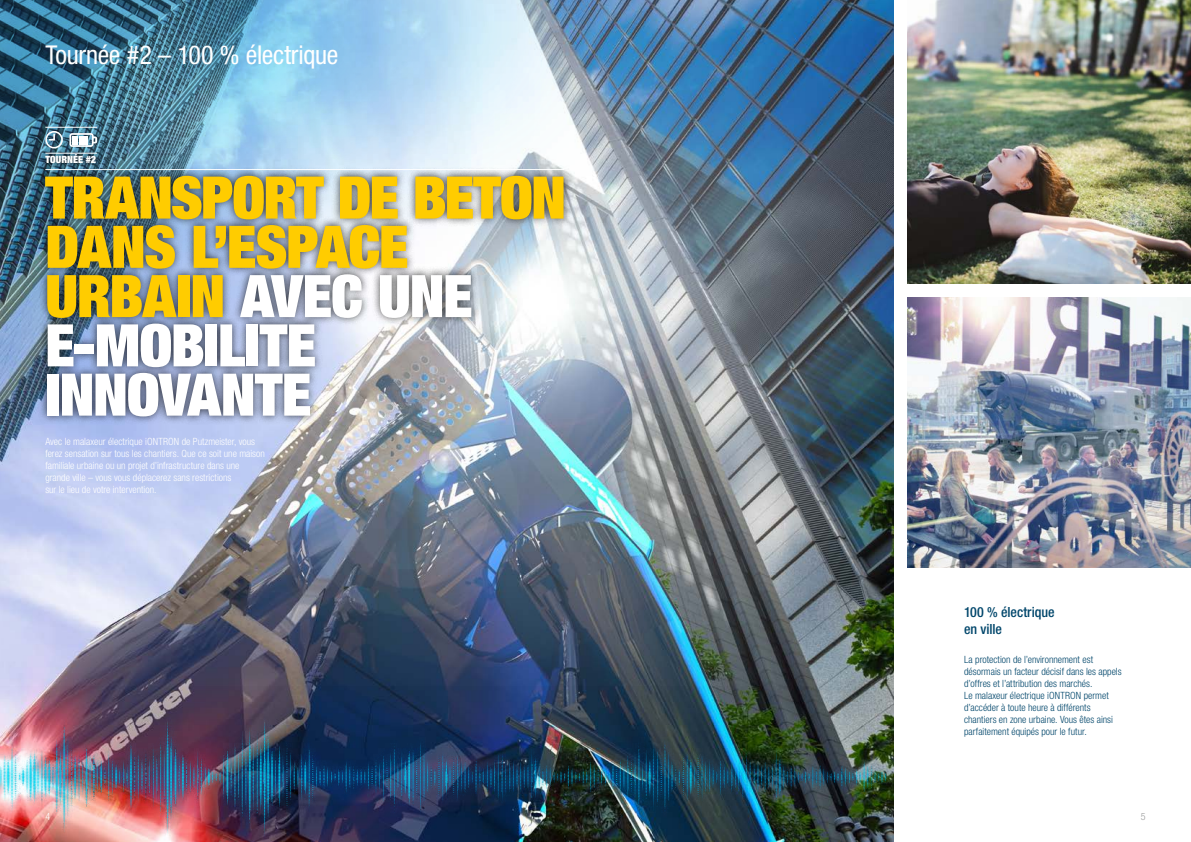
<style>
.page{position:relative;width:1191px;height:842px;background:#fff}
.page>*{position:absolute;margin:0;border:0;box-sizing:border-box;transform-origin:0 0}
.t1{font:900 condensed 58.8px/49.3px "Helvetica Neue LT Pro";letter-spacing:-.015em;color:#fc0}
.t2{font:condensed 26px "Helvetica Neue LT Pro";letter-spacing:-.015em;color:#fff}
.t3{font:500 condensed 14px/17.5px "Helvetica Neue LT Pro";letter-spacing:-.005em;color:#00466b}
.t4{font:300 condensed 10px/12px "Helvetica Neue LT Pro";color:#00466b}
.t5{font:300 condensed 10px/12px "Helvetica Neue LT Pro";color:#fff}
.t6{font:900 condensed 10px "Helvetica Neue LT Pro";color:#fff}
.t7{font:300 condensed 10px "Helvetica Neue LT Pro";color:#9c9d9d}
.s1{color:#fff}
</style>
<div class="page">
<img style="left:595px;top:0;width:298px;height:687px">
<img style="left:907px;top:0;width:284px;height:283px">
<img style="left:907px;top:298px;width:284px;height:269px">
<img style="left:0;top:0;width:595px;height:687px">
<img style="left:0;top:687px;width:893px;height:155px">
<div style="left:0;top:714px;width:892px;height:125px;background:#009ee3;opacity:.75"></div>
<div style="left:36px;top:167px;width:536px;height:258px;background:#000;opacity:.75"></div>
<div style="left:39px;top:148px;width:63px;height:21px;background:#000;opacity:.75"></div>
<hr style="left:45px;top:153px;width:52px;height:1px;background:#fff">
<hr style="left:45px;top:169px;width:519px;height:1px;background:#fff">
<hr style="left:45px;top:127px;width:52px;height:1px;background:#fff">
<svg style="left:69px;top:133px;width:28px;height:14px"></svg>
<div style="left:45px;top:131px;width:18px;height:18px;border:2px solid #fff;border-radius:50%"></div>
<svg style="left:49px;top:134px;width:6px;height:7px"></svg>
<h2 class="t2" style="left:45px;top:40px;width:294px">Tournée #2 – 100 % électrique</h2>
<p class="t6" style="left:45px;top:153px;width:52px">TOURNÉE #2</p>
<h1 class="t1" style="left:45px;top:172px;width:522px">TRANSPORT DE BETON<br>DANS L’ESPACE<br>URBAIN <span class="s1">AVEC UNE<br>E-MOBILITE<br>INNOVANTE</span></h1>
<p class="t5" style="left:45px;top:436px;width:221px">Avec le malaxeur électrique iONTRON de Putzmeister, vous ferez sensation sur tous les chantiers. Que ce soit une maison familiale urbaine ou un projet d’infrastructure dans une grande ville – vous vous déplacerez sans restrictions<br>sur le lieu de votre intervention.</p>
<h3 class="t3" style="left:964px;top:603px;width:92px">100 % électrique en ville</h3>
<p class="t4" style="left:964px;top:653px;width:159px">La protection de l’environnement est désormais un facteur décisif dans les appels d’offres et l’attribution des marchés.<br>Le malaxeur électrique iONTRON permet d’accéder à toute heure à différents chantiers en zone urbaine. Vous êtes ainsi parfaitement équipés pour le futur.</p>
<p class="t5" style="left:45px;top:810px;width:6px">4</p>
<p class="t7" style="left:1140px;top:811px;width:6px">5</p>
</div>
